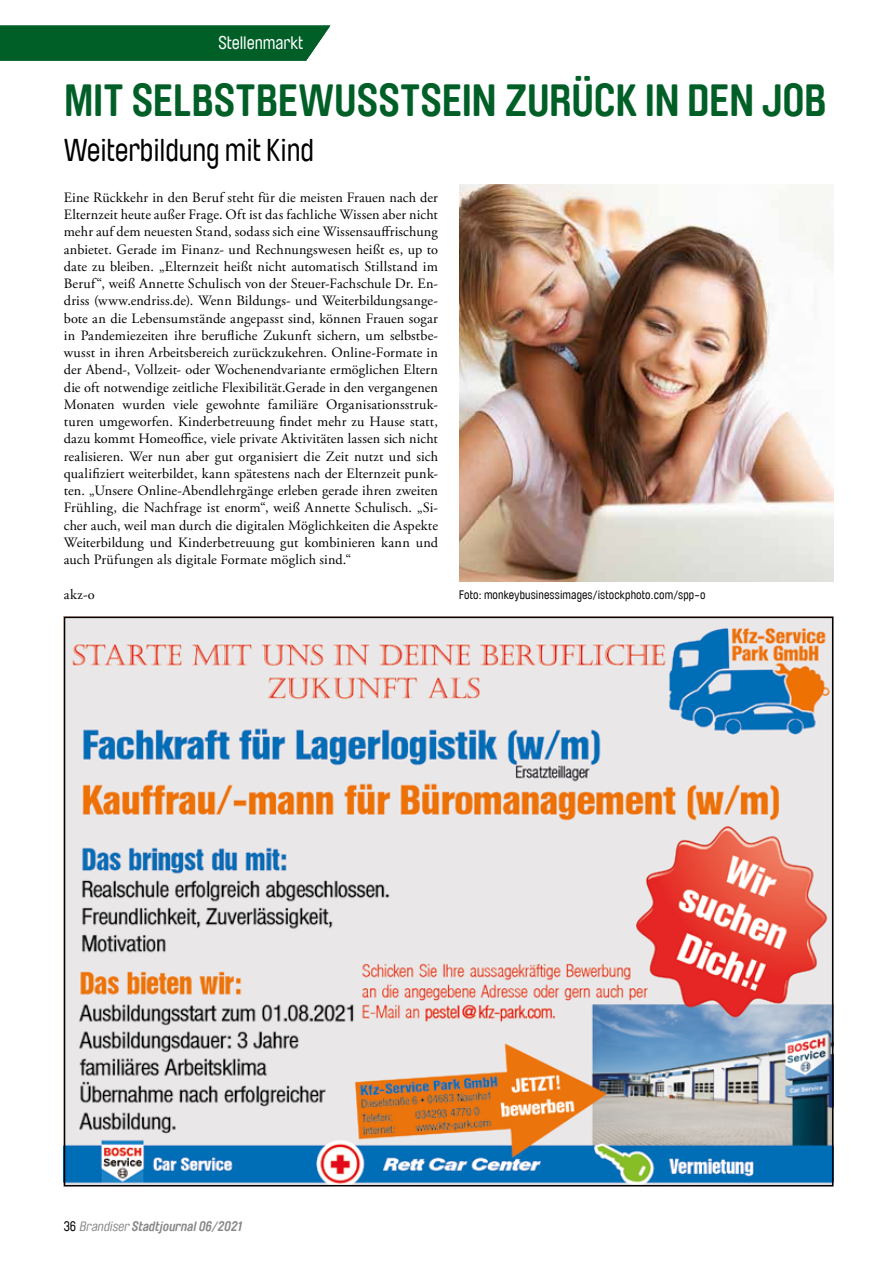
<style>
.page{position:relative;width:893px;height:1263px;background:#fff}
.page>*{position:absolute;margin:0;border:0;box-sizing:border-box;transform-origin:0 0}
.t1{font:700 45px "Brauer Neue";letter-spacing:-.005em;color:#005f27}
.t2{font:31.5px "Brauer Neue";letter-spacing:-.005em;color:#000}
.t3{font:18px "Brauer Neue";color:#fff}
.t4{font:14.25px/17.2px "Adobe Garamond Pro";letter-spacing:.015em;color:#000;text-align:justify}
.t5{font:italic 700 13.5px "Brauer Neue";color:#878787}
.t6{font:12px "Brauer Neue";letter-spacing:.01em;color:#000}
.s1{font-weight:400;font-style:normal;color:#000}
.s2{font-weight:400}
</style>
<div class="page">
<img style="left:67px;top:620px;width:763px;height:563px">
<div style="left:0;top:26px;width:330px;height:35px;background:#005f27"></div>
<img style="left:459px;top:185px;width:374px;height:396px">
<p class="t3" style="left:219px;top:32px;width:86px">Stellenmarkt</p>
<h1 class="t1" style="left:64px;top:74px;width:764px">MIT SELBSTBEWUSSTSEIN ZURÜCK IN DEN JOB</h1>
<h2 class="t2" style="left:64px;top:132px;width:252px">Weiterbildung mit Kind</h2>
<p class="t3" style="left:258px;top:32px;width:47px">Aktuell</p>
<p class="t4" style="left:64px;top:189px;width:376px">Eine Rückkehr in den Beruf steht für die meisten Frauen nach der Elternzeit heute außer Frage. Oft ist das fachliche Wissen aber nicht mehr auf dem neuesten Stand, sodass sich eine Wissensauffrischung anbietet. Gerade im Finanz- und Rechnungswesen heißt es, up to date zu bleiben. „Elternzeit heißt nicht automatisch Stillstand im Beruf“, weiß Annette Schulisch von der Steuer-Fachschule Dr. En&shy;driss (www.endriss.de). Wenn Bildungs- und Weiterbildungsange&shy;bote an die Lebensumstände angepasst sind, können Frauen sogar in Pandemiezeiten ihre berufliche Zukunft sichern, um selbstbe&shy;wusst in ihren Arbeitsbereich zurückzukehren. Online-Formate in der Abend-, Vollzeit- oder Wochenendvariante ermöglichen Eltern die oft notwendige zeitliche Flexibilität.Gerade in den vergangenen Monaten wurden viele gewohnte familiäre Organisationsstruk&shy;turen umgeworfen. Kinderbetreuung findet mehr zu Hause statt, dazu kommt Homeoffice, viele private Aktivitäten lassen sich nicht realisieren. Wer nun aber gut organisiert die Zeit nutzt und sich qualifiziert weiterbildet, kann spätestens nach der Elternzeit punk&shy;ten. „Unsere Online-Abendlehrgänge erleben gerade ihren zweiten Frühling, die Nachfrage ist enorm“, weiß Annette Schulisch. „Si&shy;cher auch, weil man durch die digitalen Möglichkeiten die Aspekte Weiterbildung und Kinderbetreuung gut kombinieren kann und auch Prüfungen als digitale Formate möglich sind.“</p>
<p class="t4" style="left:64px;top:586px;width:32px">akz-o</p>
<p class="t6" style="left:459px;top:588px;width:248px">Foto: monkeybusinessimages/istockphoto.com/spp-o</p>
<p class="t5" style="left:64px;top:1219px;width:181px"><span class="s1">36</span> <span class="s2">Brandiser</span> Stadtjournal 06/2021</p>
</div>
